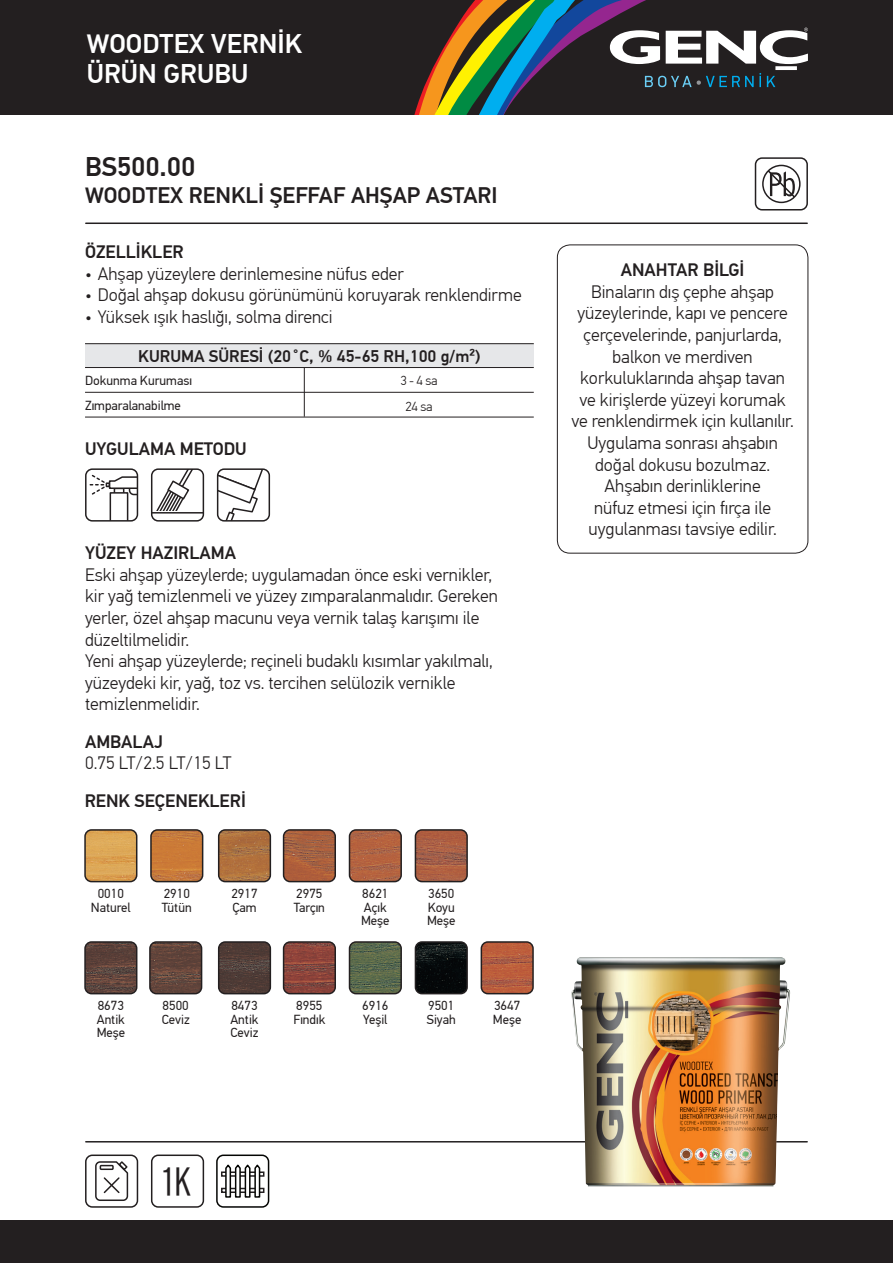
<style>
.page{position:relative;width:893px;height:1263px;background:#fff}
.page>*{position:absolute;margin:0;border:0;box-sizing:border-box;transform-origin:0 0}
.t1{font:39.3px "Interstate Condensed X Light";color:#231f20}
.t2{font:500 27px/30px "PF Din Text Pro";color:#fff}
.t3{font:500 27px "PF Din Text Pro";color:#231f20}
.t4{font:500 22.5px "PF Din Text Pro";color:#231f20}
.t5{font:300 18px/21.6px "PF Din Text Pro";color:#231f20;text-align:center}
.t6{font:500 18px "PF Din Text Pro";color:#231f20}
.t7{font:500 16.8px "PF Din Text Pro";color:#231f20}
.t8{font:13.2px/13.5px "PF Din Text Pro";color:#231f20}
.t9{font:300 13.2px "PF Din Text Pro";color:#231f20}
</style>
<div class="page">
<div style="left:0;top:0;width:893px;height:115px;background:#231f20"></div>
<div style="left:0;top:1220px;width:893px;height:43px;background:#231f20"></div>
<svg style="left:414px;top:0;width:394px;height:115px"></svg>
<hr style="left:86px;top:222px;width:721px;height:2px;background:#231f20">
<hr style="left:86px;top:1141px;width:721px;height:1px;background:#231f20">
<div style="left:557px;top:244px;width:251px;height:309px;border:1px solid #231f20;border-radius:13px"></div>
<div style="left:85px;top:1154px;width:53px;height:54px;border:2px solid #231f20;border-radius:7px"></div>
<svg style="left:95px;top:1161px;width:34px;height:40px"></svg>
<div style="left:755px;top:157px;width:53px;height:53px;border:2px solid #231f20;border-radius:7px"></div>
<svg style="left:762px;top:164px;width:39px;height:40px"></svg>
<div style="left:151px;top:468px;width:53px;height:54px;border:2px solid #231f20;border-radius:7px"></div>
<hr style="left:152px;top:512px;width:51px;height:1px;background:#231f20">
<svg style="left:154px;top:469px;width:42px;height:42px"></svg>
<svg style="left:220px;top:471px;width:43px;height:48px"></svg>
<div style="left:217px;top:468px;width:53px;height:54px;border:2px solid #231f20;border-radius:7px"></div>
<div style="left:85px;top:468px;width:53px;height:54px;border:2px solid #231f20;border-radius:7px"></div>
<svg style="left:90px;top:473px;width:47px;height:48px"></svg>
<div style="left:85px;top:343px;width:449px;height:25px;background:#e6e7e9"></div>
<hr style="left:85px;top:367px;width:449px;height:1px;background:#231f20">
<hr style="left:304px;top:367px;width:1px;height:50px;background:#231f20">
<hr style="left:85px;top:392px;width:449px;height:1px;background:#231f20">
<hr style="left:85px;top:417px;width:449px;height:1px;background:#231f20">
<hr style="left:85px;top:343px;width:449px;height:1px;background:#231f20">
<div style="left:151px;top:1154px;width:53px;height:54px;border:2px solid #231f20;border-radius:7px"></div>
<img style="left:87px;top:832px;width:50px;height:49px">
<div style="left:84px;top:829px;width:53px;height:53px;border:2px solid #231f20;border-radius:7px"></div>
<img style="left:415px;top:832px;width:50px;height:47px">
<div style="left:415px;top:829px;width:53px;height:53px;border:2px solid #231f20;border-radius:7px"></div>
<img style="left:87px;top:944px;width:50px;height:50px">
<div style="left:84px;top:941px;width:53px;height:53px;border:2px solid #231f20;border-radius:7px"></div>
<img style="left:153px;top:832px;width:50px;height:49px">
<div style="left:150px;top:829px;width:53px;height:53px;border:2px solid #231f20;border-radius:7px"></div>
<img style="left:221px;top:832px;width:47px;height:47px">
<div style="left:218px;top:829px;width:53px;height:53px;border:2px solid #231f20;border-radius:7px"></div>
<img style="left:349px;top:944px;width:50px;height:50px">
<div style="left:349px;top:941px;width:53px;height:53px;border:2px solid #231f20;border-radius:7px"></div>
<img style="left:286px;top:944px;width:47px;height:50px">
<div style="left:283px;top:941px;width:53px;height:53px;border:2px solid #231f20;border-radius:7px"></div>
<img style="left:286px;top:832px;width:47px;height:47px">
<div style="left:283px;top:829px;width:53px;height:53px;border:2px solid #231f20;border-radius:7px"></div>
<img style="left:221px;top:944px;width:47px;height:50px">
<div style="left:218px;top:941px;width:53px;height:53px;border:2px solid #231f20;border-radius:7px"></div>
<img style="left:349px;top:832px;width:50px;height:47px">
<div style="left:349px;top:829px;width:53px;height:53px;border:2px solid #231f20;border-radius:7px"></div>
<img style="left:415px;top:944px;width:50px;height:50px">
<div style="left:415px;top:941px;width:53px;height:53px;border:2px solid #231f20;border-radius:7px"></div>
<img style="left:481px;top:944px;width:50px;height:50px">
<div style="left:481px;top:941px;width:53px;height:53px;border:2px solid #231f20;border-radius:7px"></div>
<img style="left:152px;top:944px;width:50px;height:50px">
<div style="left:149px;top:941px;width:53px;height:53px;border:2px solid #231f20;border-radius:7px"></div>
<div style="left:216px;top:1154px;width:53px;height:54px;border:2px solid #040503;border-radius:7px"></div>
<svg style="left:221px;top:1164px;width:44px;height:34px"></svg>
<img style="left:571px;top:957px;width:219px;height:229px">
<h2 class="t2" style="left:87px;top:29px;width:217px">WOODTEX VERNİK<br>ÜRÜN GRUBU</h2>
<h2 class="t3" style="left:85px;top:151px;width:112px">BS500.00</h2>
<p class="t4" style="left:85px;top:182px;width:414px">WOODTEX RENKLİ ŞEFFAF AHŞAP ASTARI</p>
<p class="t6" style="left:85px;top:241px;width:100px">ÖZELLİKLER</p>
<p class="t5" style="left:85px;top:263px;width:320px">• Ahşap yüzeylere derinlemesine nüfus eder</p>
<p class="t5" style="left:85px;top:284px;width:438px">• Doğal ahşap dokusu görünümünü koruyarak renklendirme</p>
<p class="t5" style="left:85px;top:306px;width:249px">• Yüksek ışık haslığı, solma direnci</p>
<p class="t7" style="left:138px;top:346px;width:344px">KURUMA SÜRESİ (20˚C, % 45-65 RH,100 g/m²)</p>
<p class="t8" style="left:85px;top:373px;width:108px">Dokunma Kuruması</p>
<p class="t9" style="left:400px;top:372px;width:38px">3 - 4 sa</p>
<p class="t8" style="left:85px;top:398px;width:97px">Zımparalanabilme</p>
<p class="t9" style="left:405px;top:399px;width:28px">24 sa</p>
<p class="t6" style="left:85px;top:438px;width:163px">UYGULAMA METODU</p>
<p class="t6" style="left:85px;top:542px;width:152px">YÜZEY HAZIRLAMA</p>
<p class="t5" style="left:85px;top:564px;width:414px;text-align:left">Eski ahşap yüzeylerde; uygulamadan önce eski vernikler, kir yağ temizlenmeli ve yüzey zımparalanmalıdır. Gereken yerler, özel ahşap macunu veya vernik talaş karışımı ile düzeltilmelidir.<br>Yeni ahşap yüzeylerde; reçineli budaklı kısımlar yakılmalı, yüzeydeki kir, yağ, toz vs. tercihen selülozik vernikle temizlenmelidir.</p>
<p class="t6" style="left:85px;top:731px;width:79px">AMBALAJ</p>
<p class="t5" style="left:85px;top:753px;width:148px">0.75 LT/2.5 LT/15 LT</p>
<p class="t6" style="left:85px;top:790px;width:163px">RENK SEÇENEKLERİ</p>
<p class="t8" style="left:91px;top:887px;width:41px;text-align:center">0010<br>Naturel</p>
<p class="t8" style="left:427px;top:887px;width:30px;text-align:justify">3650<br>Koyu Meşe</p>
<p class="t8" style="left:162px;top:887px;width:31px">2910<br>Tütün</p>
<p class="t8" style="left:231px;top:887px;width:28px">2917<br>Çam</p>
<p class="t8" style="left:361px;top:887px;width:30px">8621<br>Açık<br>Meşe</p>
<p class="t8" style="left:294px;top:887px;width:33px">2975<br>Tarçın</p>
<p class="t8" style="left:97px;top:999px;width:30px;text-align:justify">8673<br>Antik Meşe</p>
<p class="t8" style="left:162px;top:999px;width:30px">8500<br>Ceviz</p>
<p class="t8" style="left:230px;top:999px;width:30px;text-align:justify">8473<br>Antik Ceviz</p>
<p class="t8" style="left:293px;top:999px;width:33px">8955<br>Fındık</p>
<p class="t8" style="left:362px;top:999px;width:28px">6916<br>Yeşil</p>
<p class="t8" style="left:427px;top:999px;width:30px">9501<br>Siyah</p>
<p class="t8" style="left:493px;top:999px;width:30px">3647<br>Meşe</p>
<p class="t6" style="left:621px;top:259px;width:125px">ANAHTAR BİLGİ</p>
<p class="t5" style="left:571px;top:281px;width:224px">Binaların dış çephe ahşap yüzeylerinde, kapı ve pencere çerçevelerinde, panjurlarda, balkon ve merdiven korkuluklarında ahşap tavan ve kirişlerde yüzeyi korumak ve renklendirmek için kullanılır.<br>Uygulama sonrası ahşabın doğal dokusu bozulmaz.<br>Ahşabın derinliklerine<br>nüfuz etmesi için fırça ile uygulanması tavsiye edilir.</p>
<h1 class="t1" style="left:163px;top:1159px;width:30px">1K</h1>
</div>
